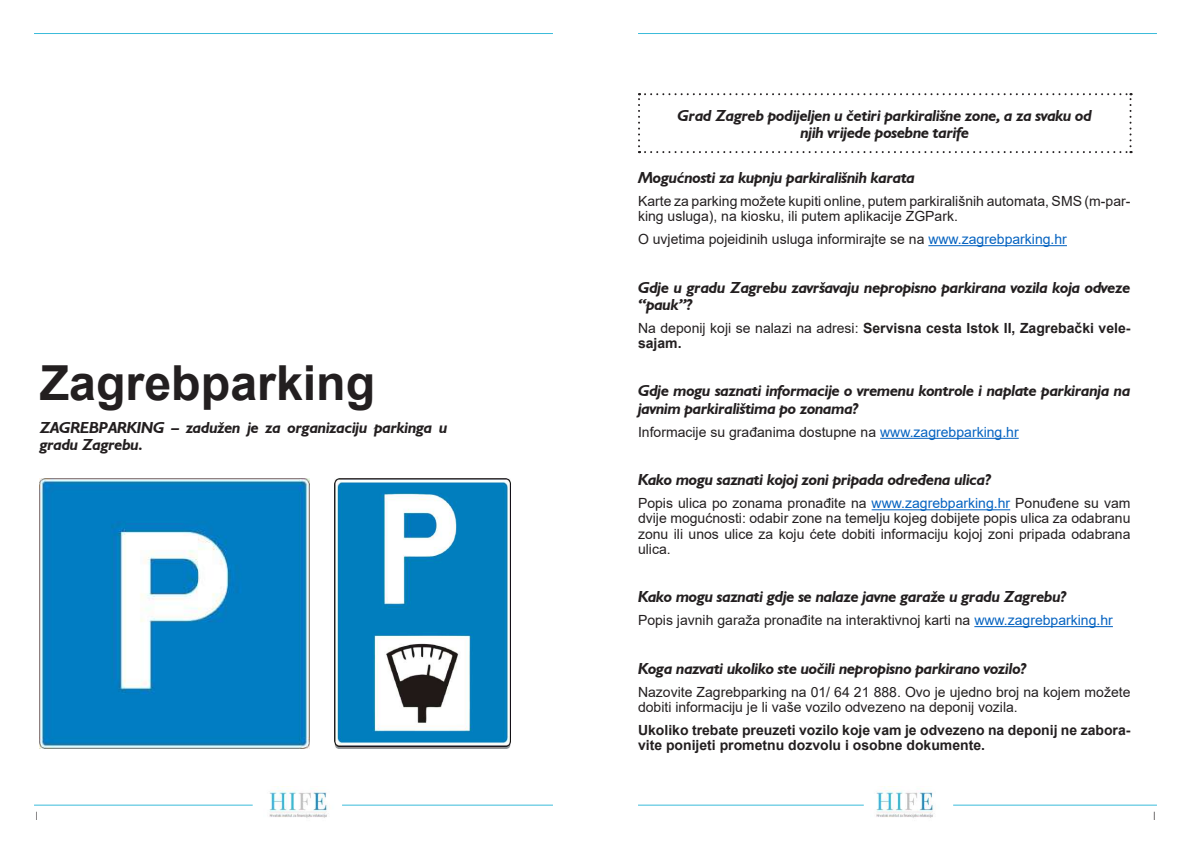
<style>
.page{position:relative;width:1191px;height:842px;background:#fff}
.page>*{position:absolute;margin:0;border:0;box-sizing:border-box;transform-origin:0 0}
.t1{font:700 48.3px "Arial";color:#231f20}
.t2{font:italic 700 16px/17.3px "Humanist 521 BT";letter-spacing:-.02em;color:#231f20}
.t3{font:14px/15.1px "Arial";color:#231f20}
.t4{font:700 14px/15.1px "Arial";color:#231f20}
.t5{font:300 12px "Humanist 521 BT";color:#231f20}
.s1{color:#0563c1}
.s2{font-weight:400}
</style>
<div class="page">
<img style="left:876px;top:786px;width:58px;height:32px">
<img style="left:269px;top:786px;width:59px;height:32px">
<hr style="left:34px;top:805px;width:219px;height:1px;background:#3abbda">
<hr style="left:342px;top:805px;width:211px;height:1px;background:#3abbda">
<hr style="left:638px;top:805px;width:225px;height:1px;background:#3abbda">
<hr style="left:953px;top:805px;width:204px;height:1px;background:#3abbda">
<hr style="left:34px;top:33px;width:519px;height:1px;background:#3abbda">
<hr style="left:638px;top:33px;width:519px;height:1px;background:#3abbda">
<hr style="left:928px;top:245px;width:139px;height:1px;background:#0563c1">
<hr style="left:880px;top:438px;width:138px;height:1px;background:#0563c1">
<hr style="left:871px;top:509px;width:139px;height:1px;background:#0563c1">
<hr style="left:974px;top:626px;width:139px;height:1px;background:#0563c1">
<svg style="left:638px;top:93px;width:493px;height:60px"></svg>
<img style="left:40px;top:478px;width:269px;height:271px">
<img style="left:334px;top:478px;width:176px;height:271px">
<h1 class="t1" style="left:40px;top:349px;width:337px">Zagrebparking</h1>
<p class="t2" style="left:40px;top:419px;width:409px">ZAGREBPARKING – zadužen je za organizaciju parkinga u gradu Zagrebu.</p>
<p class="t2" style="left:677px;top:106px;width:416px;text-align:center">Grad Zagreb podijeljen u četiri parkirališne zone, a za svaku od njih vrijede posebne tarife</p>
<p class="t2" style="left:638px;top:168px;width:278px">Mogućnosti za kupnju parkirališnih karata</p>
<p class="t3" style="left:638px;top:193px;width:494px">Karte za parking možete kupiti online, putem parkirališnih automata, SMS (m-par&shy;king usluga), na kiosku, ili putem aplikacije ZGPark.</p>
<p class="t3" style="left:638px;top:232px;width:430px">O uvjetima pojeidinih usluga informirajte se na <span class="s1">www.zagrebparking.hr</span></p>
<p class="t2" style="left:638px;top:278px;width:494px">Gdje u gradu Zagrebu završavaju nepropisno parkirana vozila koja odveze “pauk”?</p>
<p class="t4" style="left:638px;top:321px;width:494px"><span class="s2">Na deponij koji se nalazi na adresi:</span> Servisna cesta Istok II, Zagrebački vele&shy;sajam.</p>
<p class="t2" style="left:638px;top:382px;width:494px">Gdje mogu saznati informacije o vremenu kontrole i naplate parkiranja na javnim parkiralištima po zonama?</p>
<p class="t3" style="left:638px;top:424px;width:382px">Informacije su građanima dostupne na <span class="s1">www.zagrebparking.hr</span></p>
<p class="t2" style="left:638px;top:471px;width:355px">Kako mogu saznati kojoj zoni pripada određena ulica?</p>
<p class="t3" style="left:638px;top:496px;width:494px;text-align:justify">Popis ulica po zonama pronađite na <span class="s1">www.zagrebparking.hr</span> Ponuđene su vam dvije mogućnosti: odabir zone na temelju kojeg dobijete popis ulica za odabranu zonu ili unos ulice za koju ćete dobiti informaciju kojoj zoni pripada odabrana ulica.</p>
<p class="t2" style="left:638px;top:587px;width:430px">Kako mogu saznati gdje se nalaze javne garaže u gradu Zagrebu?</p>
<p class="t3" style="left:638px;top:613px;width:476px">Popis javnih garaža pronađite na interaktivnoj karti na <span class="s1">www.zagrebparking.hr</span></p>
<p class="t2" style="left:638px;top:659px;width:390px">Koga nazvati ukoliko ste uočili nepropisno parkirano vozilo?</p>
<p class="t3" style="left:638px;top:684px;width:494px">Nazovite Zagrebparking na 01/ 64 21 888. Ovo je ujedno broj na kojem možete dobiti informaciju je li vaše vozilo odvezeno na deponij vozila.</p>
<p class="t4" style="left:638px;top:722px;width:494px">Ukoliko trebate preuzeti vozilo koje vam je odvezeno na deponij ne zabora&shy;vite ponijeti prometnu dozvolu i osobne dokumente.</p>
<p class="t5" style="left:34px;top:809px;width:8px">1</p>
<p class="t5" style="left:1151px;top:809px;width:8px">1</p>
</div>
